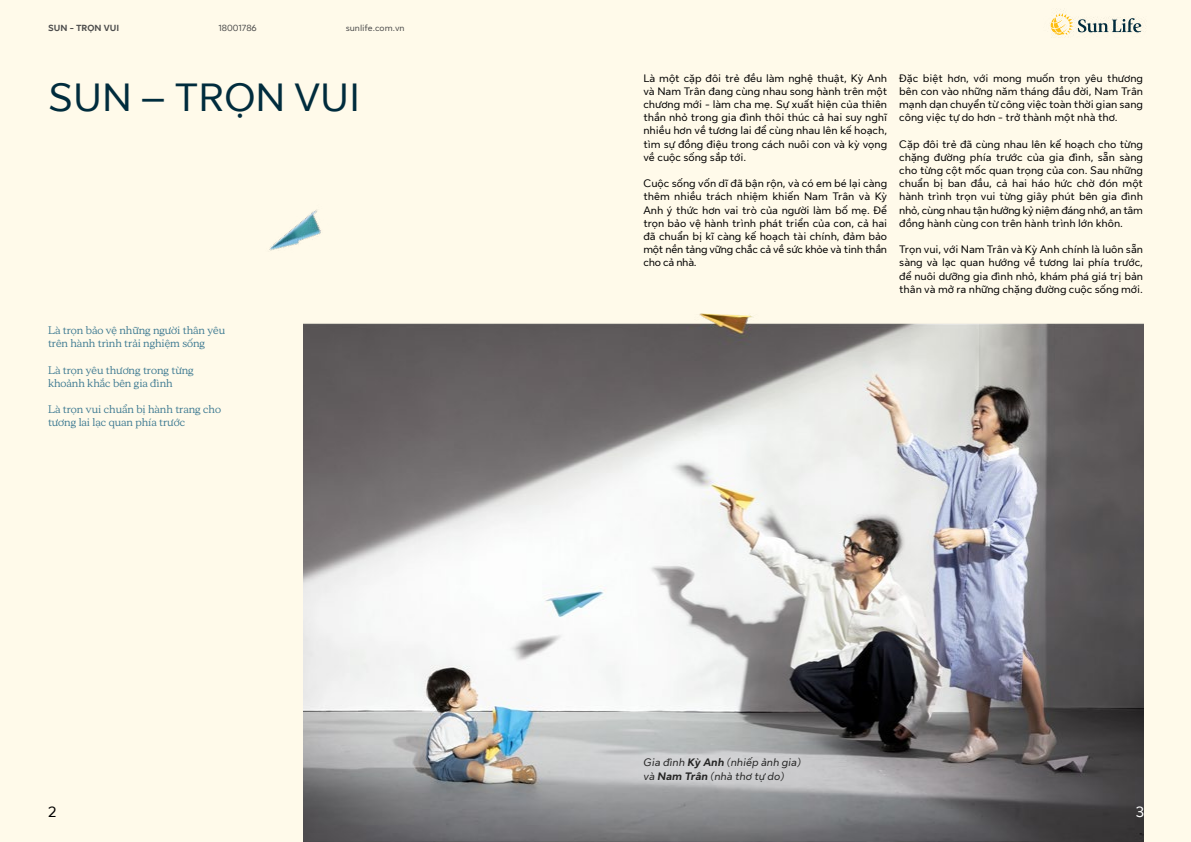
<style>
.page{position:relative;width:1191px;height:842px;background:#fffaea}
.page>*{position:absolute;margin:0;border:0;box-sizing:border-box;transform-origin:0 0}
.t1{font:40px "Sun Life New Text";color:#002c3d}
.t2{font:15px "Sun Life New Text";color:#000}
.t3{font:15px "Sun Life New Text";color:#fff}
.t4{font:11px/13.2px "Sun Life New Text";color:#000;text-align:justify}
.t5{font:11px/13.2px "Sun Life New Display";color:#38768f}
.t6{font:italic 11px/13.2px "Sun Life New Text";color:#242424}
.t7{font:9px "Sun Life New Text";color:#4d4d4d}
.t8{font:700 9px "Sun Life New Text";color:#4d4d4d}
.s1{font-weight:700}
</style>
<div class="page">
<img style="left:1050px;top:10px;width:93px;height:27px">
<img style="left:304px;top:313px;width:839px;height:529px">
<img style="left:269px;top:209px;width:52px;height:42px">
<p class="t8" style="left:48px;top:22px;width:73px">SUN - TRỌN VUI</p>
<p class="t7" style="left:218px;top:22px;width:40px">18001786</p>
<p class="t7" style="left:346px;top:22px;width:60px">sunlife.com.vn</p>
<h1 class="t1" style="left:48px;top:69px;width:314px">SUN – TRỌN VUI</h1>
<p class="t4" style="left:643px;top:71px;width:245px">Là một cặp đôi trẻ đều làm nghệ thuật, Kỳ Anh và Nam Trân đang cùng nhau song hành trên một chương mới - làm cha mẹ. Sự xuất hiện của thiên thần nhỏ trong gia đình thôi thúc cả hai suy nghĩ nhiều hơn về tương lai để cùng nhau lên kế hoạch, tìm sự đồng điệu trong cách nuôi con và kỳ vọng về cuộc sống sắp tới.</p>
<p class="t4" style="left:643px;top:176px;width:245px">Cuộc sống vốn dĩ đã bận rộn, và có em bé lại càng thêm nhiều trách nhiệm khiến Nam Trân và Kỳ Anh ý thức hơn vai trò của người làm bố mẹ. Để trọn bảo vệ hành trình phát triển của con, cả hai đã chuẩn bị kĩ càng kế hoạch tài chính, đảm bảo một nền tảng vững chắc cả về sức khỏe và tinh thần cho cả nhà.</p>
<p class="t4" style="left:899px;top:71px;width:245px">Đặc biệt hơn, với mong muốn trọn yêu thương bên con vào những năm tháng đầu đời, Nam Trân mạnh dạn chuyển từ công việc toàn thời gian sang công việc tự do hơn - trở thành một nhà thơ.</p>
<p class="t4" style="left:899px;top:137px;width:245px">Cặp đôi trẻ đã cùng nhau lên kế hoạch cho từng chặng đường phía trước của gia đình, sẵn sàng cho từng cột mốc quan trọng của con. Sau những chuẩn bị ban đầu, cả hai háo hức chờ đón một hành trình trọn vui từng giây phút bên gia đình nhỏ, cùng nhau tận hưởng kỷ niệm đáng nhớ, an tâm đồng hành cùng con trên hành trình lớn khôn.</p>
<p class="t4" style="left:899px;top:242px;width:245px">Trọn vui, với Nam Trân và Kỳ Anh chính là luôn sẵn sàng và lạc quan hướng về tương lai phía trước, để nuôi dưỡng gia đình nhỏ, khám phá giá trị bản thân và mở ra những chặng đường cuộc sống mới.</p>
<p class="t5" style="left:48px;top:323px;width:178px">Là trọn bảo vệ những người thân yêu trên hành trình trải nghiệm sống</p>
<p class="t5" style="left:48px;top:363px;width:147px">Là trọn yêu thương trong từng khoảnh khắc bên gia đình</p>
<p class="t5" style="left:48px;top:402px;width:174px">Là trọn vui chuẩn bị hành trang cho tương lai lạc quan phía trước</p>
<h2 class="t2" style="left:48px;top:801px;width:10px">2</h2>
<p class="t6" style="left:643px;top:755px;width:159px">Gia đình <span class="s1">Kỳ Anh</span> (nhiếp ảnh gia) và <span class="s1">Nam Trân</span> (nhà thơ tự do)</p>
<h2 class="t3" style="left:1135px;top:801px;width:10px">3</h2>
</div>
